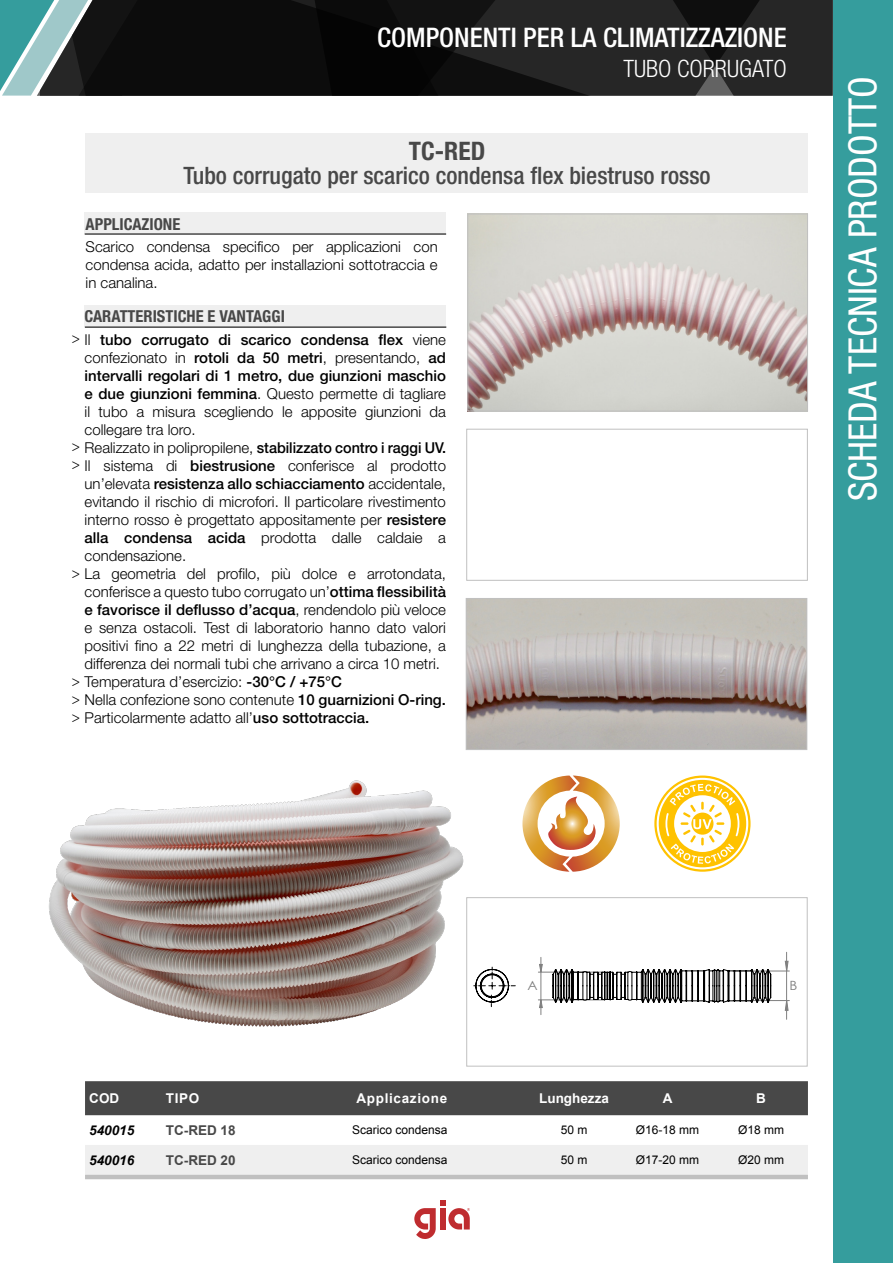
<style>
.page{position:relative;width:893px;height:1263px;background:#fff}
.page>*{position:absolute;margin:0;border:0;box-sizing:border-box;transform-origin:0 0}
.t1{font:condensed 39px "Helvetica Neue LT Std";color:#fff}
.t2{font:500 condensed 27px "Helvetica Neue LT Std";color:#fff}
.t3{font:700 condensed 25.5px "Helvetica Neue LT Std";color:#484848}
.t4{font:500 condensed 24px "Helvetica Neue LT Std";color:#484848}
.t5{font:300 condensed 24px "Helvetica Neue LT Std";color:#fff}
.t6{font:700 condensed 16.5px "Helvetica Neue LT Std";color:#484848}
.Stile_di_paragrafo_1{font:300 15px/18px "Helvetica Neue LT Std";color:#000;text-align:justify}
.Stile_di_paragrafo_1-2{font:300 15px "Helvetica Neue LT Std";color:#000;scale:.9 1}
.t7{font:500 15px "Helvetica Neue LT Std";color:#000}
.t8{font:700 13.5px "Arial";letter-spacing:.05em;color:#fff}
.t9{font:700 13.5px "Arial";color:#484848}
.t10{font:italic 700 13.5px "Arial";color:#000}
.t11{font:700 13.5px "Arial";color:#fff}
.t12{font:12.75px "Century Gothic";color:#808080;scale:1.08 1}
.t13{font:12px "Arial";color:#000}
.s1{font-weight:500}
.s2{font-weight:300}
</style>
<div class="page">
<svg style="left:101px;top:0;width:727px;height:96px;background:#171717"></svg>
<svg style="left:0;top:0;width:101px;height:96px;background:#5d8384"></svg>
<div style="left:833px;top:0;width:60px;height:1263px;background:#359d9d"></div>
<svg style="left:414px;top:1200px;width:56px;height:39px"></svg>
<div style="left:85px;top:213px;width:361px;height:21px;background:#efefef"></div>
<div style="left:85px;top:305px;width:361px;height:21px;background:#efefef"></div>
<div style="left:85px;top:134px;width:722px;height:59px;background:#efefef"></div>
<hr style="left:85px;top:326px;width:361px;height:2px;background:#484848">
<hr style="left:85px;top:233px;width:361px;height:2px;background:#484848">
<div style="left:85px;top:1081px;width:723px;height:34px;background:#484848"></div>
<svg style="left:85px;top:1145px;width:723px;height:34px"></svg>
<hr style="left:538px;top:999px;width:67px;height:1px;background:#808080">
<hr style="left:538px;top:972px;width:67px;height:1px;background:#808080">
<hr style="left:733px;top:971px;width:56px;height:1px;background:#808080">
<hr style="left:733px;top:1000px;width:56px;height:1px;background:#808080">
<svg style="left:539px;top:957px;width:4px;height:58px"></svg>
<svg style="left:785px;top:952px;width:3px;height:67px"></svg>
<svg style="left:553px;top:969px;width:218px;height:33px"></svg>
<svg style="left:474px;top:967px;width:41px;height:40px"></svg>
<div style="left:466px;top:897px;width:342px;height:169px;border:1px solid #c0c0c0"></div>
<img style="left:49px;top:780px;width:415px;height:247px">
<svg style="left:654px;top:775px;width:96px;height:97px"></svg>
<svg style="left:522px;top:775px;width:98px;height:97px"></svg>
<div style="left:466px;top:429px;width:342px;height:152px;border:1px solid #c0c0c0"></div>
<img style="left:468px;top:600px;width:337px;height:148px">
<div style="left:466px;top:598px;width:341px;height:152px;border:1px solid #c0c0c0"></div>
<img style="left:469px;top:216px;width:337px;height:193px">
<div style="left:467px;top:214px;width:341px;height:197px;border:1px solid #c0c0c0"></div>
<h2 class="t2" style="left:377px;top:21px;width:411px">COMPONENTI PER LA CLIMATIZZAZIONE</h2>
<h3 class="t5" style="left:623px;top:55px;width:165px">TUBO CORRUGATO</h3>
<p class="t3" style="left:409px;top:135px;width:78px">TC-RED</p>
<p class="t4" style="left:183px;top:161px;width:529px">Tubo corrugato per scarico condensa flex biestruso rosso</p>
<p class="t6" style="left:86px;top:214px;width:96px">APPLICAZIONE</p>
<p class="Stile_di_paragrafo_1" style="left:86px;top:237px;width:354px">Scarico condensa specifico per applicazioni con condensa acida, adatto per installazioni sottotraccia e in canalina.</p>
<p class="t6" style="left:85px;top:306px;width:202px">CARATTERISTICHE E VANTAGGI</p>
<p class="Stile_di_paragrafo_1" style="left:85px;top:348px;width:363px">confezionato in <span class="s1">rotoli da 50 metri</span>, presentando, <span class="s1">ad intervalli regolari di 1 metro, due giunzioni maschio e due giunzioni femmina</span>. Questo permette di tagliare il tubo a misura scegliendo le apposite giunzioni da collegare tra loro.</p>
<p class="t7" style="left:72px;top:330px;width:376px"><span class="s2">&gt; Il</span> tubo corrugato di scarico condensa flex <span class="s2">viene</span></p>
<p class="Stile_di_paragrafo_1-2" style="left:72px;top:438px;width:417px">&gt; Realizzato in polipropilene, <span class="s1">stabilizzato contro i raggi UV.</span></p>
<p class="Stile_di_paragrafo_1-2" style="left:72px;top:456px;width:417px">&gt; Il sistema di <span class="s1">biestrusione</span> conferisce al prodotto</p>
<p class="Stile_di_paragrafo_1" style="left:85px;top:474px;width:363px">un’elevata <span class="s1">resistenza allo schiacciamento</span> accidentale, evitando il rischio di microfori. Il particolare rivestimento interno rosso è progettato appositamente per <span class="s1">resistere alla condensa acida</span> prodotta dalle caldaie a condensazione.</p>
<p class="Stile_di_paragrafo_1" style="left:85px;top:582px;width:363px">conferisce a questo tubo corrugato un’<span class="s1">ottima flessibilità e favorisce il deflusso d’acqua</span>, rendendolo più veloce e senza ostacoli. Test di laboratorio hanno dato valori positivi fino a 22 metri di lunghezza della tubazione, a differenza dei normali tubi che arrivano a circa 10 metri.</p>
<p class="Stile_di_paragrafo_1-2" style="left:72px;top:564px;width:417px">&gt; La geometria del profilo, più dolce e arrotondata,</p>
<p class="Stile_di_paragrafo_1-2" style="left:72px;top:672px;width:302px">&gt; Temperatura d’esercizio: <span class="s1">-30°C / +75°C</span></p>
<p class="Stile_di_paragrafo_1-2" style="left:72px;top:690px;width:417px">&gt; Nella confezione sono contenute <span class="s1">10 guarnizioni O-ring.</span></p>
<p class="Stile_di_paragrafo_1-2" style="left:72px;top:708px;width:332px">&gt; Particolarmente adatto all’<span class="s1">uso sottotraccia.</span></p>
<h1 class="t1" style="left:840px;top:501px;width:426px;rotate:-90deg">SCHEDA TECNICA PRODOTTO</h1>
<p class="t12" style="left:528px;top:976px;width:11px">A</p>
<p class="t12" style="left:789px;top:976px;width:9px">B</p>
<p class="t8" style="left:89px;top:1089px;width:31px">COD</p>
<p class="t8" style="left:166px;top:1089px;width:35px">TIPO</p>
<p class="t8" style="left:356px;top:1089px;width:92px">Applicazione</p>
<p class="t11" style="left:539px;top:1089px;width:71px">Lunghezza</p>
<p class="t8" style="left:663px;top:1089px;width:11px">A</p>
<p class="t8" style="left:756px;top:1089px;width:11px">B</p>
<p class="t10" style="left:89px;top:1121px;width:47px">540015</p>
<p class="t9" style="left:166px;top:1121px;width:71px">TC-RED 18</p>
<p class="t13" style="left:352px;top:1122px;width:97px">Scarico condensa</p>
<p class="t13" style="left:561px;top:1122px;width:28px">50 m</p>
<p class="t13" style="left:636px;top:1122px;width:65px">Ø16-18 mm</p>
<p class="t13" style="left:738px;top:1122px;width:48px">Ø18 mm</p>
<p class="t10" style="left:89px;top:1151px;width:47px">540016</p>
<p class="t9" style="left:166px;top:1151px;width:71px">TC-RED 20</p>
<p class="t13" style="left:352px;top:1152px;width:97px">Scarico condensa</p>
<p class="t13" style="left:561px;top:1152px;width:28px">50 m</p>
<p class="t13" style="left:636px;top:1152px;width:65px">Ø17-20 mm</p>
<p class="t13" style="left:738px;top:1152px;width:48px">Ø20 mm</p>
</div>
